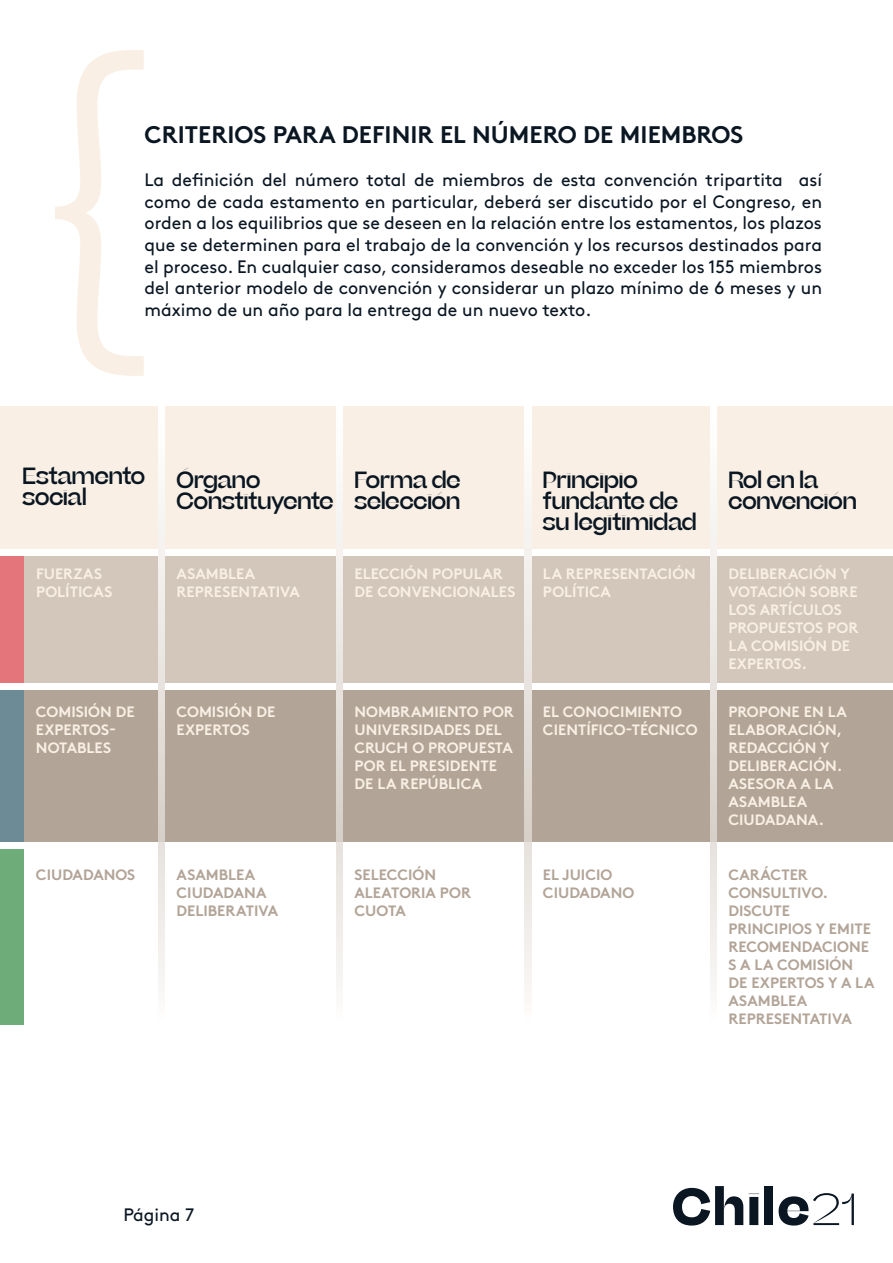
<style>
.page{position:relative;width:893px;height:1263px;background:#fff}
.page>*{position:absolute;margin:0;border:0;box-sizing:border-box;transform-origin:0 0}
.t1{font:300 361.95px "Brown";color:#f9efe4}
.t2{font:700 24px "Brown";color:#0a1622}
.t3{font:500 22.5px/21px "Beatrice Display";color:#0a1622}
.t4{font:18px/21.6px "Brown";color:#0a1622;text-align:justify}
.t5{font:700 15px/18px "Brown";color:#f9efe4}
.t6{font:700 15px/18px "Brown";color:#b2a497}
</style>
<div class="page">
<div style="left:0;top:557px;width:893px;height:126px;background:#d2c7ba"></div>
<div style="left:0;top:690px;width:893px;height:151px;background:#b2a497"></div>
<div style="left:0;top:407px;width:893px;height:142px;background:#f9efe4"></div>
<div style="left:0;top:557px;width:24px;height:126px;background:#e4757b"></div>
<div style="left:0;top:690px;width:24px;height:151px;background:#6c8b96"></div>
<div style="left:0;top:849px;width:24px;height:175px;background:#6eac79"></div>
<svg style="left:673px;top:1186px;width:70px;height:39px"></svg>
<svg style="left:749px;top:1194px;width:10px;height:31px"></svg>
<div style="left:764px;top:1186px;width:9px;height:39px;background:#0a1622"></div>
<svg style="left:779px;top:1193px;width:75px;height:32px"></svg>
<svg style="left:158px;top:841px;width:7px;height:143px"></svg>
<svg style="left:336px;top:841px;width:7px;height:143px"></svg>
<svg style="left:525px;top:841px;width:6px;height:143px"></svg>
<svg style="left:710px;top:841px;width:6px;height:143px"></svg>
<svg style="left:158px;top:407px;width:7px;height:434px;background:#ece8e5"></svg>
<svg style="left:336px;top:407px;width:7px;height:434px;background:#ece8e5"></svg>
<svg style="left:525px;top:407px;width:6px;height:434px;background:#ece8e5"></svg>
<svg style="left:710px;top:407px;width:6px;height:434px;background:#ece8e5"></svg>
<h1 class="t1" style="left:22px;top:-89px;width:155px">{</h1>
<h2 class="t2" style="left:145px;top:116px;width:600px">CRITERIOS PARA DEFINIR EL NÚMERO DE MIEMBROS</h2>
<p class="t4" style="left:145px;top:168px;width:679px">La definición del número total de miembros de esta convención tripartita así como de cada estamento en particular, deberá ser discutido por el Congreso, en orden a los equilibrios que se deseen en la relación entre los estamentos, los plazos que se determinen para el trabajo de la convención y los recursos destinados para el proceso. En cualquier caso, consideramos deseable no exceder los 155 miembros del anterior modelo de convención y considerar un plazo mínimo de 6 meses y un máximo de un año para la entrega de un nuevo texto.</p>
<p class="t3" style="left:22px;top:466px;width:124px">Estamento social</p>
<p class="t3" style="left:177px;top:470px;width:158px">Órgano<br>Constituyente</p>
<p class="t3" style="left:354px;top:470px;width:107px">Forma de selección</p>
<p class="t3" style="left:728px;top:470px;width:130px">Rol en la convención</p>
<p class="t3" style="left:543px;top:470px;width:155px">Principio fundante de su legitimidad</p>
<p class="t5" style="left:36px;top:563px;width:78px">FUERZAS<br>POLÍTICAS</p>
<p class="t5" style="left:177px;top:563px;width:125px">ASAMBLEA<br>REPRESENTATIVA</p>
<p class="t5" style="left:354px;top:563px;width:162px">ELECCIÓN POPULAR<br>DE CONVENCIONALES</p>
<p class="t5" style="left:543px;top:563px;width:154px">LA REPRESENTACIÓN<br>POLÍTICA</p>
<p class="t5" style="left:728px;top:563px;width:131px">DELIBERACIÓN Y<br>VOTACIÓN SOBRE<br>LOS ARTÍCULOS<br>PROPUESTOS POR<br>LA COMISIÓN DE<br>EXPERTOS.</p>
<p class="t5" style="left:36px;top:701px;width:100px">COMISIÓN DE<br>EXPERTOS-<br>NOTABLES</p>
<p class="t5" style="left:177px;top:701px;width:100px">COMISIÓN DE<br>EXPERTOS</p>
<p class="t5" style="left:354px;top:701px;width:161px">NOMBRAMIENTO POR<br>UNIVERSIDADES DEL<br>CRUCH O PROPUESTA<br>POR EL PRESIDENTE<br>DE LA REPÚBLICA</p>
<p class="t5" style="left:543px;top:701px;width:156px">EL CONOCIMIENTO<br>CIENTÍFICO-TÉCNICO</p>
<p class="t5" style="left:728px;top:701px;width:120px">PROPONE EN LA<br>ELABORACIÓN,<br>REDACCIÓN Y<br>DELIBERACIÓN.<br>ASESORA A LA<br>ASAMBLEA<br>CIUDADANA.</p>
<p class="t6" style="left:36px;top:864px;width:101px">CIUDADANOS</p>
<p class="t6" style="left:177px;top:864px;width:103px">ASAMBLEA<br>CIUDADANA<br>DELIBERATIVA</p>
<p class="t6" style="left:354px;top:864px;width:118px">SELECCIÓN<br>ALEATORIA POR<br>CUOTA</p>
<p class="t6" style="left:543px;top:864px;width:93px">EL JUICIO<br>CIUDADANO</p>
<p class="t6" style="left:728px;top:864px;width:148px">CARÁCTER<br>CONSULTIVO.<br>DISCUTE<br>PRINCIPIOS Y EMITE<br>RECOMENDACIONE<br>S A LA COMISIÓN<br>DE EXPERTOS Y A LA<br>ASAMBLEA<br>REPRESENTATIVA</p>
<p class="t4" style="left:123px;top:1202px;width:72px">Página 7</p>
</div>
